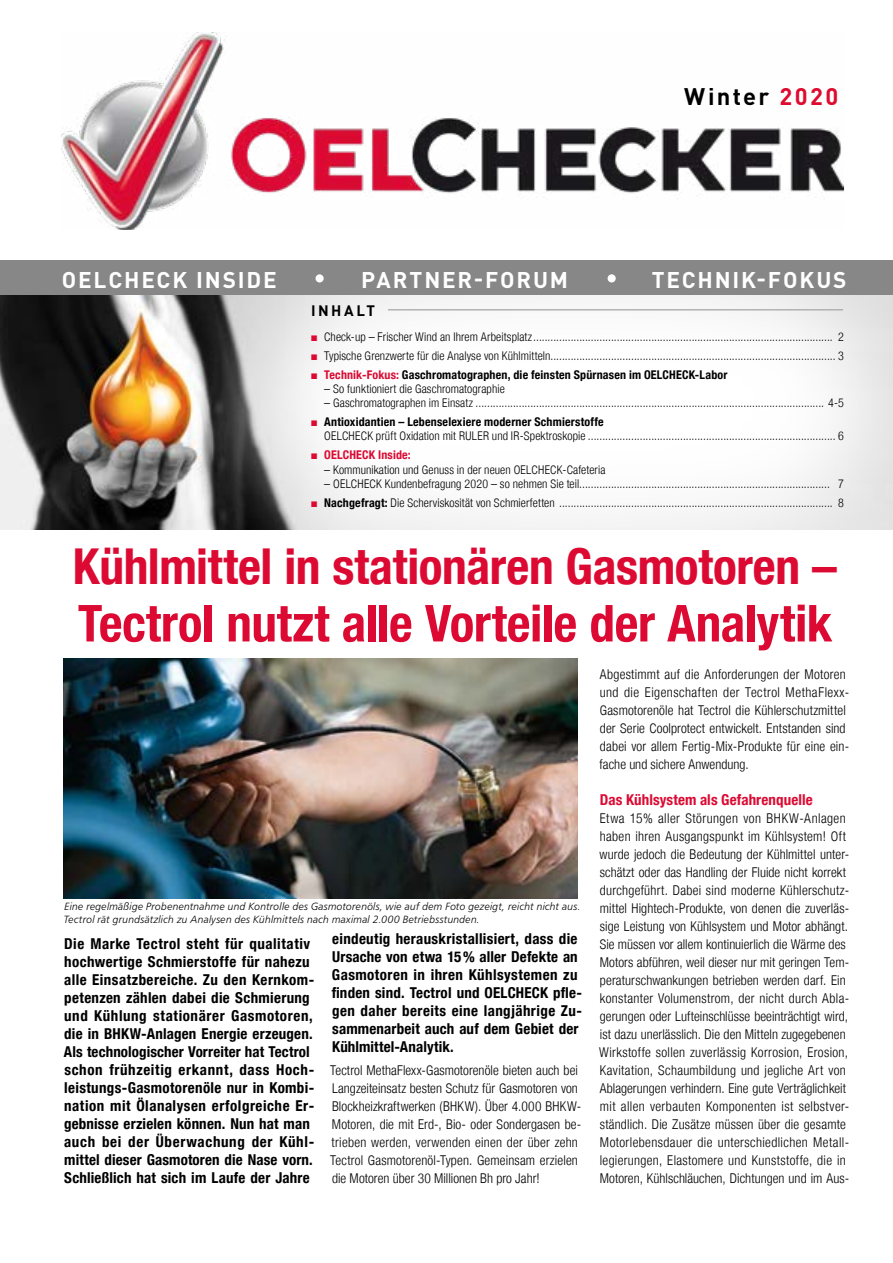
<style>
.page{position:relative;width:893px;height:1263px;background:#fff}
.page>*{position:absolute;margin:0;border:0;box-sizing:border-box;transform-origin:0 0}
.t1{font:700 condensed 51px "Helvetica Neue LT";letter-spacing:-.005em;color:#dc0a33}
.t2{font:700 condensed 49.5px "Helvetica Neue LT";letter-spacing:-.005em;color:#dc0a33}
.t3{font:700 23.7px "DIN Pro";letter-spacing:.1em;color:#000}
.t4{font:700 22.5px "DIN Pro";letter-spacing:.08em;color:#fff}
.t5{font:700 condensed 15px/18px "Helvetica Neue LT";letter-spacing:.02em;color:#000}
.t6{font:700 condensed 15px "Helvetica Neue LT";letter-spacing:.005em;color:#dc0a33}
.t7{font:700 15px "DIN Pro";letter-spacing:.165em;color:#000}
.t8{font:300 condensed 13.5px/18px "Helvetica Neue LT";letter-spacing:.01em;color:#000}
.t9{font:300 condensed 12px/14.4px "Helvetica Neue LT";letter-spacing:.01em;color:#000}
.t10{font:700 condensed 12px "Helvetica Neue LT";letter-spacing:.015em;color:#000}
.t11{font:700 condensed 12px "Helvetica Neue LT";letter-spacing:.015em;color:#dc0a33}
.t12{font:10.5px/12.6px "Humanist 777 BT Light Italic B";letter-spacing:.015em;color:#000}
.s1{color:#dd0b2f}
.s2{font-family:"Arial Narrow";font-weight:400;font-stretch:normal;color:#dc0a33}
.s3{color:#dc0a33}
.s4{font-weight:700}
.s5{font-family:"Arial Narrow";font-weight:400;font-stretch:normal}
</style>
<div class="page">
<img style="left:0;top:295px;width:189px;height:234px">
<svg style="left:189px;top:188px;width:704px;height:342px"></svg>
<div style="left:390px;top:393px;width:360px;height:26px;background:#fff;border-radius:50%"></div>
<div style="left:0;top:261px;width:893px;height:34px;background:#878787"></div>
<div style="left:315px;top:274px;width:9px;height:8px;background:#fff;border-radius:50%"></div>
<div style="left:608px;top:274px;width:8px;height:8px;background:#fff;border-radius:50%"></div>
<img style="left:61px;top:32px;width:783px;height:198px">
<img style="left:64px;top:658px;width:514px;height:240px">
<hr style="left:388px;top:309px;width:455px;height:1px;background:#b3b2b2">
<h3 class="t3" style="left:684px;top:80px;width:156px">Winter <span class="s1">2020</span></h3>
<h3 class="t4" style="left:62px;top:264px;width:216px">OELCHECK INSIDE</h3>
<h3 class="t4" style="left:361px;top:264px;width:208px">PARTNER-FORUM</h3>
<h3 class="t4" style="left:652px;top:264px;width:196px">TECHNIK-FOKUS</h3>
<p class="t7" style="left:311px;top:300px;width:66px">INHALT</p>
<p class="t9" style="left:311px;top:330px;width:534px"><span class="s2">■</span> Check-up – Frischer Wind an Ihrem Arbeitsplatz........................................................................................................ 2</p>
<p class="t9" style="left:311px;top:348px;width:534px"><span class="s2">■</span> Typische Grenzwerte für die Analyse von Kühlmitteln................................................................................................... 3</p>
<p class="t10" style="left:311px;top:367px;width:417px"><span class="s2">■</span> <span class="s3">Technik-Fokus:</span> Gaschromatographen, die feinsten Spürnasen im OELCHECK-Labor</p>
<p class="t9" style="left:324px;top:381px;width:182px">– So funktioniert die Gaschromatographie</p>
<p class="t9" style="left:324px;top:396px;width:521px">– Gaschromatographen im Einsatz ......................................................................................................................... 4-5</p>
<p class="t9" style="left:324px;top:414px;width:521px;text-indent:-13px"><span class="s2">■</span> <span class="s4">Antioxidantien – Lebenselexiere moderner Schmierstoffe<br></span>OELCHECK prüft Oxidation mit RULER und IR-Spektroskopie ...................................................................................... 6</p>
<p class="t11" style="left:311px;top:448px;width:101px"><span class="s5">■</span> OELCHECK Inside:</p>
<p class="t9" style="left:324px;top:462px;width:283px">– Kommunikation und Genuss in der neuen OELCHECK-Cafeteria</p>
<p class="t9" style="left:324px;top:476px;width:521px">– OELCHECK Kundenbefragung 2020 – so nehmen Sie teil....................................................................................... 7</p>
<p class="t9" style="left:311px;top:495px;width:534px"><span class="s2">■</span> <span class="s4">Nachgefragt:</span> Die Scherviskosität von Schmierfetten ............................................................................................... 8</p>
<h2 class="t2" style="left:73px;top:537px;width:765px">Kühlmittel in stationären Gasmotoren –</h2>
<h1 class="t1" style="left:78px;top:592px;width:756px">Tectrol nutzt alle Vorteile der Analytik</h1>
<p class="t12" style="left:64px;top:900px;width:518px">Eine regelmäßige Probenentnahme und Kontrolle des Gasmotorenöls, wie auf dem Foto gezeigt, reicht nicht aus.<br>Tectrol rät grundsätzlich zu Analysen des Kühlmittels nach maximal 2.000 Betriebsstunden.</p>
<p class="t5" style="left:332px;top:929px;width:252px">eindeutig herauskristallisiert, dass die Ursache von etwa 15% aller Defekte an Gasmotoren in ihren Kühlsystemen zu finden sind. Tectrol und OELCHECK pfle&shy;gen daher bereits eine langjährige Zu&shy;sammenarbeit auch auf dem Gebiet der Kühlmittel-Analytik.</p>
<p class="t8" style="left:330px;top:1061px;width:253px">Tectrol MethaFlexx-Gasmotorenöle bieten auch bei Langzeiteinsatz besten Schutz für Gasmotoren von Blockheizkraftwerken (BHKW). Über 4.000 BHKW-Motoren, die mit Erd-, Bio- oder Sondergasen be&shy;trieben werden, verwenden einen der über zehn Tectrol Gasmotorenöl-Typen. Gemeinsam erzielen die Motoren über 30 Millionen Bh pro Jahr!</p>
<p class="t5" style="left:64px;top:935px;width:252px">Die Marke Tectrol steht für qualitativ hochwertige Schmierstoffe für nahezu alle Einsatzbereiche. Zu den Kernkom&shy;petenzen zählen dabei die Schmierung und Kühlung stationärer Gasmotoren, die in BHKW-Anlagen Energie erzeugen.<br>Als technologischer Vorreiter hat Tectrol schon frühzeitig erkannt, dass Hoch&shy;leistungs-Gasmotorenöle nur in Kombi&shy;nation mit Ölanalysen erfolgreiche Er&shy;gebnisse erzielen können. Nun hat man auch bei der Überwachung der Kühl&shy;mittel dieser Gasmotoren die Nase vorn.<br>Schließlich hat sich im Laufe der Jahre</p>
<p class="t8" style="left:600px;top:665px;width:251px">Abgestimmt auf die Anforderungen der Motoren und die Eigenschaften der Tectrol MethaFlexx-Gasmotorenöle hat Tectrol die Kühlerschutzmittel der Serie Coolprotect entwickelt. Entstanden sind dabei vor allem Fertig-Mix-Produkte für eine ein&shy;fache und sichere Anwendung.</p>
<p class="t6" style="left:600px;top:791px;width:214px">Das Kühlsystem als Gefahrenquelle</p>
<p class="t8" style="left:599px;top:809px;width:251px">Etwa 15% aller Störungen von BHKW-Anlagen haben ihren Ausgangspunkt im Kühlsystem! Oft wurde jedoch die Bedeutung der Kühlmittel unter&shy;schätzt oder das Handling der Fluide nicht korrekt durchgeführt. Dabei sind moderne Kühlerschutz&shy;mittel Hightech-Produkte, von denen die zuverläs&shy;sige Leistung von Kühlsystem und Motor abhängt.<br>Sie müssen vor allem kontinuierlich die Wärme des Motors abführen, weil dieser nur mit geringen Tem&shy;peraturschwankungen betrieben werden darf. Ein konstanter Volumenstrom, der nicht durch Abla&shy;gerungen oder Lufteinschlüsse beeinträchtigt wird, ist dazu unerlässlich. Die den Mitteln zugegebenen Wirkstoffe sollen zuverlässig Korrosion, Erosion, Kavitation, Schaumbildung und jegliche Art von Ablagerungen verhindern. Eine gute Verträglichkeit mit allen verbauten Komponenten ist selbstver&shy;ständlich. Die Zusätze müssen über die gesamte Motorlebensdauer die unterschiedlichen Metall&shy;legierungen, Elastomere und Kunststoffe, die in Motoren, Kühlschläuchen, Dichtungen und im Aus-</p>
</div>
